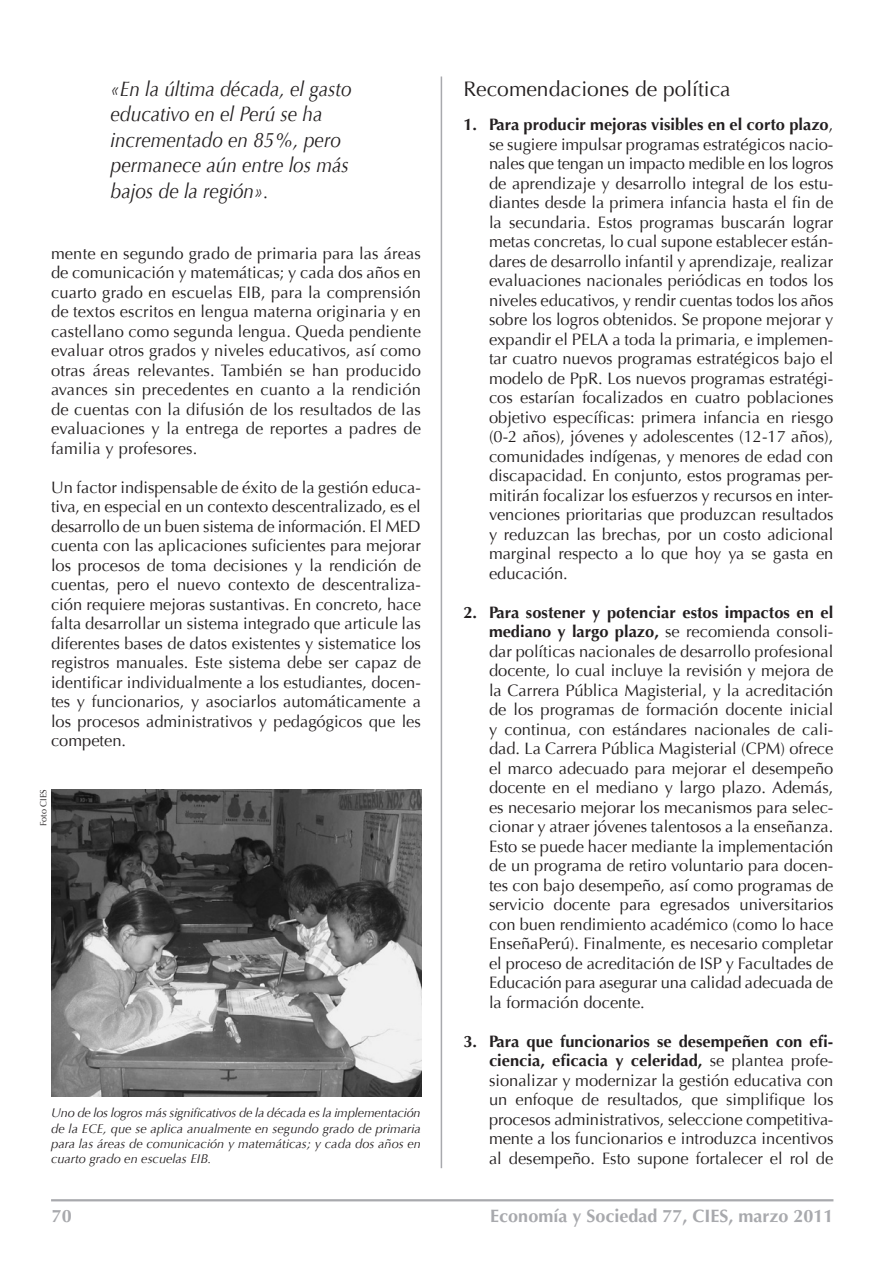
<style>
.page{position:relative;width:893px;height:1263px;background:#fff}
.page>*{position:absolute;margin:0;border:0;box-sizing:border-box;transform-origin:0 0}
.sumillas{font:italic 21px/25.5px "Optima";color:#231f20;scale:.9 1}
.subtitulo_2{font:21px "Optima";color:#231f20}
.t1{font:700 18px "Optima LH East A";color:#a8a9ad}
.t2{font:16.5px/19.5px "Optima";color:#231f20;text-align:justify}
.t3{font:italic 12.75px/15.3px "Optima";color:#231f20;text-align:justify}
.t4{font:9px "Optima";color:#231f20}
.s1{font-weight:700}
</style>
<div class="page">
<hr style="left:51px;top:1199px;width:782px;height:2px;background:#a8a9ad">
<hr style="left:441px;top:77px;width:1px;height:1091px;background:#a8a9ad">
<img style="left:51px;top:789px;width:371px;height:307px">
<p class="sumillas" style="left:111px;top:76px;width:270px">«En la última década, el gasto educativo en el Perú se ha incrementado en 85%, pero permanece aún entre los más bajos de la región».</p>
<p class="t2" style="left:51px;top:244px;width:372px">mente en segundo grado de primaria para las áreas de comunicación y matemáticas; y cada dos años en cuarto grado en escuelas EIB, para la comprensión de textos escritos en lengua materna originaria y en castellano como segunda lengua. Queda pendiente evaluar otros grados y niveles educativos, así como otras áreas relevantes. También se han producido avances sin precedentes en cuanto a la rendición de cuentas con la difusión de los resultados de las evaluaciones y la entrega de reportes a padres de familia y profesores.</p>
<p class="t2" style="left:51px;top:478px;width:371px">Un factor indispensable de éxito de la gestión educa&shy;tiva, en especial en un contexto descentralizado, es el desarrollo de un buen sistema de información. El MED cuenta con las aplicaciones suficientes para mejorar los procesos de toma decisiones y la rendición de cuentas, pero el nuevo contexto de descentraliza&shy;ción requiere mejoras sustantivas. En concreto, hace falta desarrollar un sistema integrado que articule las diferentes bases de datos existentes y sistematice los registros manuales. Este sistema debe ser capaz de identificar individualmente a los estudiantes, docen&shy;tes y funcionarios, y asociarlos automáticamente a los procesos administrativos y pedagógicos que les competen.</p>
<p class="t4" style="left:38px;top:826px;width:38px;rotate:-90deg">Foto CIES</p>
<p class="t3" style="left:51px;top:1105px;width:371px">Uno de los logros más significativos de la década es la implementación de la ECE, que se aplica anualmente en segundo grado de primaria para las áreas de comunicación y matemáticas; y cada dos años en cuarto grado en escuelas EIB.</p>
<p class="subtitulo_2" style="left:463px;top:77px;width:269px">Recomendaciones de política</p>
<p class="t2" style="left:489px;top:115px;width:346px;text-indent:-26px"><span class="s1">1. Para producir mejoras visibles en el corto plazo</span>, se sugiere impulsar programas estratégicos nacio&shy;nales que tengan un impacto medible en los logros de aprendizaje y desarrollo integral de los estu&shy;diantes desde la primera infancia hasta el fin de la secundaria. Estos programas buscarán lograr metas concretas, lo cual supone establecer están&shy;dares de desarrollo infantil y aprendizaje, realizar evaluaciones nacionales periódicas en todos los niveles educativos, y rendir cuentas todos los años sobre los logros obtenidos. Se propone mejorar y expandir el PELA a toda la primaria, e implemen&shy;tar cuatro nuevos programas estratégicos bajo el modelo de PpR. Los nuevos programas estratégi&shy;cos estarían focalizados en cuatro poblaciones objetivo específicas: primera infancia en riesgo (0-2 años), jóvenes y adolescentes (12-17 años), comunidades indígenas, y menores de edad con discapacidad. En conjunto, estos programas per&shy;mitirán focalizar los esfuerzos y recursos en inter&shy;venciones prioritarias que produzcan resultados y reduzcan las brechas, por un costo adicional marginal respecto a lo que hoy ya se gasta en educación.</p>
<p class="t2" style="left:489px;top:603px;width:346px;text-indent:-26px"><span class="s1">2. Para sostener y potenciar estos impactos en el mediano y largo plazo,</span> se recomienda consoli&shy;dar políticas nacionales de desarrollo profesional docente, lo cual incluye la revisión y mejora de la Carrera Pública Magisterial, y la acreditación de los programas de formación docente inicial y continua, con estándares nacionales de cali&shy;dad. La Carrera Pública Magisterial (CPM) ofrece el marco adecuado para mejorar el desempeño docente en el mediano y largo plazo. Además, es necesario mejorar los mecanismos para selec&shy;cionar y atraer jóvenes talentosos a la enseñanza.<br>Esto se puede hacer mediante la implementación de un programa de retiro voluntario para docen&shy;tes con bajo desempeño, así como programas de servicio docente para egresados universitarios con buen rendimiento académico (como lo hace EnseñaPerú). Finalmente, es necesario completar el proceso de acreditación de ISP y Facultades de Educación para asegurar una calidad adecuada de la formación docente.</p>
<p class="t2" style="left:489px;top:1032px;width:346px;text-indent:-26px"><span class="s1">3. Para que funcionarios se desempeñen con efi&shy;ciencia, eficacia y celeridad,</span> se plantea profe&shy;sionalizar y modernizar la gestión educativa con un enfoque de resultados, que simplifique los procesos administrativos, seleccione competitiva&shy;mente a los funcionarios e introduzca incentivos al desempeño. Esto supone fortalecer el rol de</p>
<p class="t1" style="left:52px;top:1204px;width:22px">70</p>
<p class="t1" style="left:490px;top:1204px;width:345px">Economía y Sociedad 77, CIES, marzo 2011</p>
</div>
